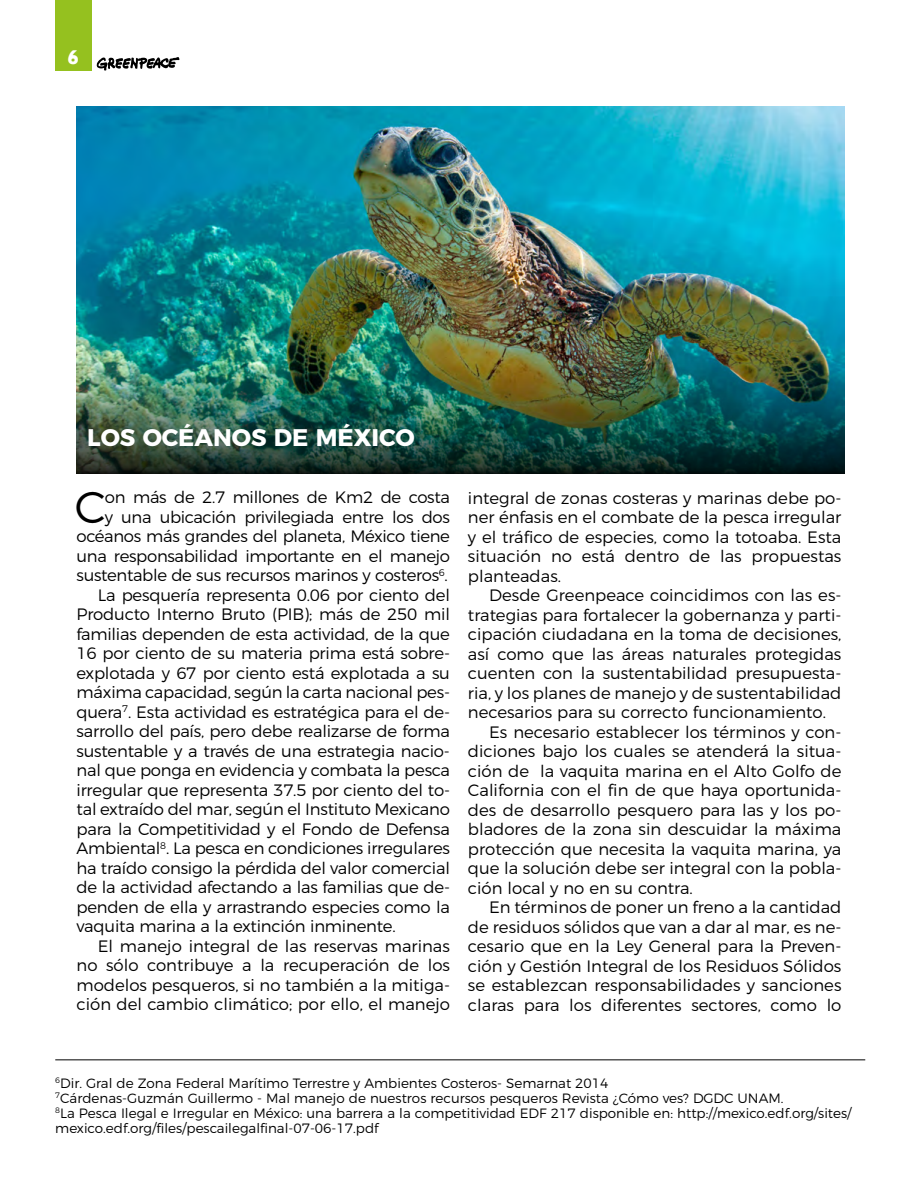
<style>
.page{position:relative;width:918px;height:1188px;background:#fff}
.page>*{position:absolute;margin:0;border:0;box-sizing:border-box;transform-origin:0 0}
.t1{font:300 44.4px "Montserrat";color:#000}
.t2{font:700 24px "Montserrat";color:#fff}
.t3{font:19.5px "Cubano";color:#fff}
.t4{font:300 16.5px/19.5px "Montserrat";letter-spacing:-.01em;color:#000;text-align:justify}
.t5{font:300 13.5px/15px "Montserrat";color:#000}
</style>
<div class="page">
<div style="left:55px;top:0;width:36px;height:71px;background:#95c11f"></div>
<svg style="left:96px;top:57px;width:84px;height:14px"></svg>
<img style="left:77px;top:106px;width:767px;height:258px">
<img style="left:77px;top:364px;width:767px;height:109px">
<hr style="left:55px;top:1059px;width:810px;height:1px;background:#000">
<p class="t3" style="left:68px;top:43px;width:12px">6</p>
<h2 class="t2" style="left:87px;top:418px;width:329px">LOS OCÉANOS DE MÉXICO</h2>
<h1 class="t1" style="left:75px;top:472px;width:33px">C</h1>
<p class="t4" style="left:105px;top:486px;width:347px">on más de 2.7 millones de Km2 de costa</p>
<p class="t4" style="left:105px;top:506px;width:347px">y una ubicación privilegiada entre los dos</p>
<p class="t4" style="left:77px;top:525px;width:375px">océanos más grandes del planeta, México tiene</p>
<p class="t4" style="left:77px;top:545px;width:375px">una responsabilidad importante en el manejo</p>
<p class="t4" style="left:77px;top:564px;width:373px">sustentable de sus recursos marinos y costeros<sup>6</sup>.</p>
<p class="t4" style="left:98px;top:584px;width:354px">La pesquería representa 0.06 por ciento del</p>
<p class="t4" style="left:77px;top:603px;width:375px">Producto Interno Bruto (PIB); más de 250 mil</p>
<p class="t4" style="left:77px;top:623px;width:375px">familias dependen de esta actividad, de la que</p>
<p class="t4" style="left:77px;top:642px;width:375px">16 por ciento de su materia prima está sobre-</p>
<p class="t4" style="left:77px;top:662px;width:375px">explotada y 67 por ciento está explotada a su</p>
<p class="t4" style="left:77px;top:681px;width:375px">máxima capacidad, según la carta nacional pes-</p>
<p class="t4" style="left:77px;top:701px;width:375px">quera<sup>7</sup>. Esta actividad es estratégica para el de-</p>
<p class="t4" style="left:77px;top:720px;width:375px">sarrollo del país, pero debe realizarse de forma</p>
<p class="t4" style="left:77px;top:740px;width:375px">sustentable y a través de una estrategia nacio-</p>
<p class="t4" style="left:77px;top:759px;width:375px">nal que ponga en evidencia y combata la pesca</p>
<p class="t4" style="left:77px;top:779px;width:375px">irregular que representa 37.5 por ciento del to-</p>
<p class="t4" style="left:77px;top:798px;width:375px">tal extraído del mar, según el Instituto Mexicano</p>
<p class="t4" style="left:77px;top:818px;width:375px">para la Competitividad y el Fondo de Defensa</p>
<p class="t4" style="left:77px;top:837px;width:375px">Ambiental<sup>8</sup>. La pesca en condiciones irregulares</p>
<p class="t4" style="left:77px;top:857px;width:375px">ha traído consigo la pérdida del valor comercial</p>
<p class="t4" style="left:77px;top:876px;width:375px">de la actividad afectando a las familias que de-</p>
<p class="t4" style="left:77px;top:896px;width:375px">penden de ella y arrastrando especies como la</p>
<p class="t4" style="left:77px;top:915px;width:321px">vaquita marina a la extinción inminente.</p>
<p class="t4" style="left:98px;top:935px;width:354px">El manejo integral de las reservas marinas</p>
<p class="t4" style="left:77px;top:954px;width:375px">no sólo contribuye a la recuperación de los</p>
<p class="t4" style="left:77px;top:974px;width:375px">modelos pesqueros, si no también a la mitiga-</p>
<p class="t4" style="left:77px;top:993px;width:375px">ción del cambio climático; por ello, el manejo</p>
<p class="t4" style="left:468px;top:486px;width:375px">integral de zonas costeras y marinas debe po&shy;ner énfasis en el combate de la pesca irregular y el tráfico de especies, como la totoaba. Esta situación no está dentro de las propuestas planteadas.</p>
<p class="t4" style="left:489px;top:584px;width:354px">Desde Greenpeace coincidimos con las es-</p>
<p class="t4" style="left:468px;top:604px;width:375px">trategias para fortalecer la gobernanza y parti-</p>
<p class="t4" style="left:468px;top:623px;width:375px">cipación ciudadana en la toma de decisiones,</p>
<p class="t4" style="left:468px;top:643px;width:375px">así como que las áreas naturales protegidas</p>
<p class="t4" style="left:468px;top:662px;width:375px">cuenten con la sustentabilidad presupuesta-</p>
<p class="t4" style="left:468px;top:682px;width:375px">ria, y los planes de manejo y de sustentabilidad</p>
<p class="t4" style="left:468px;top:701px;width:360px">necesarios para su correcto funcionamiento.</p>
<p class="t4" style="left:489px;top:721px;width:354px">Es necesario establecer los términos y con-</p>
<p class="t4" style="left:468px;top:740px;width:375px">diciones bajo los cuales se atenderá la situa-</p>
<p class="t4" style="left:468px;top:760px;width:375px">ción de la vaquita marina en el Alto Golfo de</p>
<p class="t4" style="left:468px;top:779px;width:375px">California con el fin de que haya oportunida-</p>
<p class="t4" style="left:468px;top:799px;width:375px">des de desarrollo pesquero para las y los po-</p>
<p class="t4" style="left:468px;top:818px;width:375px">bladores de la zona sin descuidar la máxima</p>
<p class="t4" style="left:468px;top:838px;width:375px">protección que necesita la vaquita marina, ya</p>
<p class="t4" style="left:468px;top:857px;width:375px">que la solución debe ser integral con la pobla-</p>
<p class="t4" style="left:468px;top:877px;width:226px">ción local y no en su contra.</p>
<p class="t4" style="left:489px;top:896px;width:354px">En términos de poner un freno a la cantidad</p>
<p class="t4" style="left:468px;top:916px;width:375px">de residuos sólidos que van a dar al mar, es ne-</p>
<p class="t4" style="left:468px;top:935px;width:375px">cesario que en la Ley General para la Preven-</p>
<p class="t4" style="left:468px;top:955px;width:375px">ción y Gestión Integral de los Residuos Sólidos</p>
<p class="t4" style="left:468px;top:974px;width:375px">se establezcan responsabilidades y sanciones</p>
<p class="t4" style="left:468px;top:994px;width:375px">claras para los diferentes sectores, como lo</p>
<p class="t5" style="left:55px;top:1074px;width:798px"><sup>6</sup>Dir. Gral de Zona Federal Marítimo Terrestre y Ambientes Costeros- Semarnat 2014<br><sup>7</sup>Cárdenas-Guzmán Guillermo - Mal manejo de nuestros recursos pesqueros Revista ¿Cómo ves? DGDC UNAM.<br><sup>8</sup>La Pesca Ilegal e Irregular en México: una barrera a la competitividad EDF 217 disponible en: http://mexico.edf.org/sites/ mexico.edf.org/files/pescailegalfinal-07-06-17.pdf</p>
</div>
